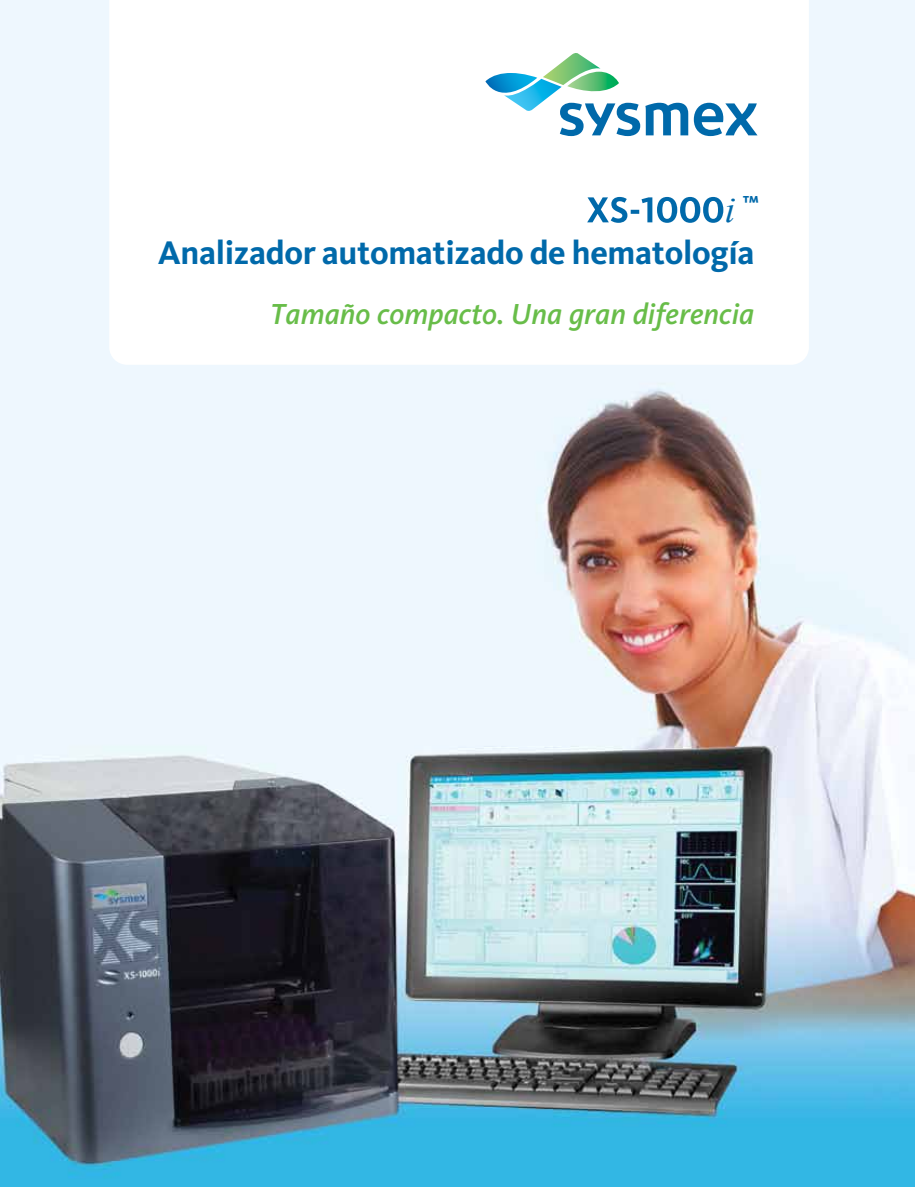
<style>
.page{position:relative;width:915px;height:1187px;background:#fff}
.page>*{position:absolute;margin:0;border:0;box-sizing:border-box;transform-origin:0 0}
.t1{font:italic 37.5px "Times New Roman";color:#0069aa}
.t2{font:700 33.9px "Kievit OT";letter-spacing:-.01em;color:#0069aa}
.t3{font:italic 500 30px "Kievit Pro";color:#68bd49}
</style>
<div class="page">
<img style="left:0;top:0;width:914px;height:1186px">
<svg style="left:109px;top:0;width:699px;height:365px"></svg>
<svg style="left:587px;top:197px;width:136px;height:26px"></svg>
<svg style="left:485px;top:53px;width:272px;height:83px"></svg>
<p class="t1" style="left:724px;top:184px;width:36px">i <sup>™</sup></p>
<p class="t2" style="left:158px;top:233px;width:598px">Analizador automatizado de hematología</p>
<p class="t3" style="left:270px;top:296px;width:485px">Tamaño compacto. Una gran diferencia</p>
</div>
